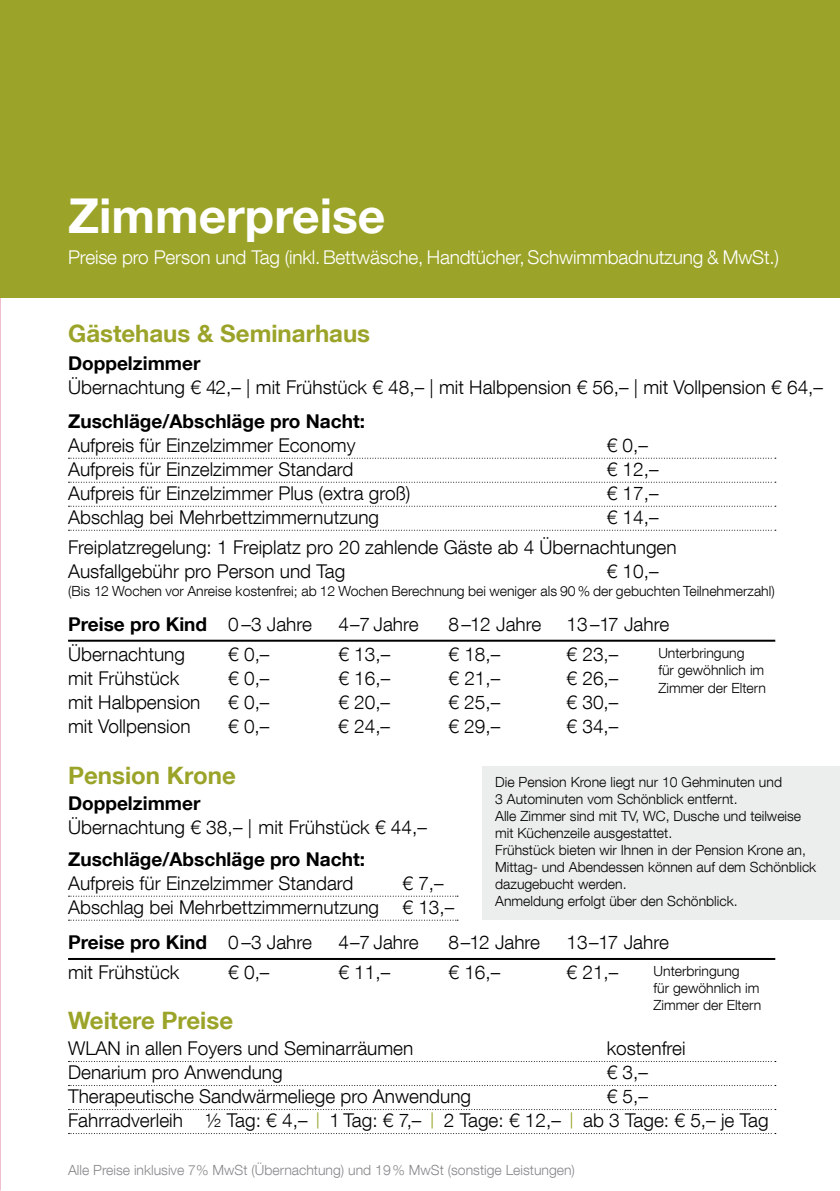
<style>
.page{position:relative;width:840px;height:1191px;background:#fff}
.page>*{position:absolute;margin:0;border:0;box-sizing:border-box;transform-origin:0 0}
.t1{font:700 48px "Helvetica Neue LT Com";color:#fff}
.t2{font:700 24px "Helvetica Neue LT Com";color:#9ba429}
.t3{font:300 19px/24px "Helvetica Neue LT Com";color:#000}
.t4{font:700 19px "Helvetica Neue LT Com";color:#000}
.t5{font:300 19px "Helvetica Neue LT Com";letter-spacing:-.01em;color:#fff}
.t6{font:300 14px/17px "Helvetica Neue LT Com";color:#000}
.t7{font:300 14px "Helvetica Neue LT Com";color:#87888a}
.s1{font-weight:300}
.s2{font-size:16.2px;color:#9ba429}
</style>
<div class="page">
<div style="left:0;top:0;width:839px;height:298px;background:#9ba429"></div>
<div style="left:482px;top:766px;width:357px;height:153px;background:#eceded"></div>
<svg style="left:68px;top:458px;width:707px;height:1px"></svg>
<svg style="left:68px;top:482px;width:707px;height:1px"></svg>
<svg style="left:68px;top:506px;width:707px;height:1px"></svg>
<svg style="left:68px;top:530px;width:707px;height:1px"></svg>
<hr style="left:68px;top:639px;width:706px;height:2px;background:#000">
<svg style="left:68px;top:895px;width:390px;height:1px"></svg>
<svg style="left:68px;top:919px;width:390px;height:1px"></svg>
<hr style="left:68px;top:958px;width:706px;height:2px;background:#000">
<svg style="left:68px;top:1061px;width:707px;height:1px"></svg>
<svg style="left:68px;top:1085px;width:707px;height:1px"></svg>
<svg style="left:68px;top:1109px;width:707px;height:1px"></svg>
<svg style="left:68px;top:1133px;width:707px;height:1px"></svg>
<h1 class="t1" style="left:68px;top:185px;width:319px">Zimmerpreise</h1>
<p class="t5" style="left:68px;top:246px;width:712px">Preise pro Person und Tag (inkl. Bettwäsche, Handtücher, Schwimmbadnutzung &amp; MwSt.)</p>
<p class="t2" style="left:68px;top:318px;width:303px">Gästehaus &amp; Seminarhaus</p>
<p class="t4" style="left:68px;top:352px;width:134px">Doppelzimmer</p>
<p class="t3" style="left:68px;top:375px;width:756px">Übernachtung € 42,– | mit Frühstück € 48,– | mit Halbpension € 56,– | mit Vollpension € 64,–</p>
<p class="t4" style="left:68px;top:409px;width:298px">Zuschläge/Abschläge pro Nacht:</p>
<p class="t3" style="left:68px;top:433px;width:289px">Aufpreis für Einzelzimmer Economy</p>
<p class="t3" style="left:606px;top:433px;width:43px">€ 0,–</p>
<p class="t3" style="left:68px;top:457px;width:287px">Aufpreis für Einzelzimmer Standard</p>
<p class="t3" style="left:606px;top:457px;width:53px">€ 12,–</p>
<p class="t3" style="left:68px;top:481px;width:344px">Aufpreis für Einzelzimmer Plus (extra groß)</p>
<p class="t3" style="left:606px;top:481px;width:53px">€ 17,–</p>
<p class="t3" style="left:68px;top:505px;width:312px">Abschlag bei Mehrbettzimmernutzung</p>
<p class="t3" style="left:68px;top:502px;width:609px;line-height:29.6px;text-indent:538px">€ 14,–<br>Freiplatzregelung: 1 Freiplatz pro 20 zahlende Gäste ab 4 Übernachtungen</p>
<p class="t3" style="left:68px;top:558px;width:279px">Ausfallgebühr pro Person und Tag</p>
<p class="t3" style="left:606px;top:558px;width:53px">€ 10,–</p>
<p class="t6" style="left:68px;top:582px;width:707px">(Bis 12 Wochen vor Anreise kostenfrei; ab 12 Wochen Berechnung bei weniger als 90 % der gebuchten Teilnehmerzahl)</p>
<p class="t4" style="left:68px;top:612px;width:245px">Preise pro Kind <span class="s1">0 –3 Jahre</span></p>
<p class="t3" style="left:338px;top:612px;width:82px">4–7 Jahre</p>
<p class="t3" style="left:448px;top:612px;width:94px">8–12 Jahre</p>
<p class="t3" style="left:566px;top:612px;width:104px">13–17 Jahre</p>
<p class="t3" style="left:68px;top:641px;width:118px">Übernachtung</p>
<p class="t3" style="left:228px;top:641px;width:43px">€ 0,–</p>
<p class="t3" style="left:338px;top:641px;width:53px">€ 13,–</p>
<p class="t3" style="left:448px;top:641px;width:53px">€ 18,–</p>
<p class="t3" style="left:566px;top:641px;width:53px">€ 23,–</p>
<p class="t3" style="left:68px;top:665px;width:113px">mit Frühstück</p>
<p class="t3" style="left:228px;top:665px;width:43px">€ 0,–</p>
<p class="t3" style="left:338px;top:665px;width:53px">€ 16,–</p>
<p class="t3" style="left:448px;top:665px;width:53px">€ 21,–</p>
<p class="t3" style="left:566px;top:665px;width:53px">€ 26,–</p>
<p class="t3" style="left:68px;top:689px;width:134px">mit Halbpension</p>
<p class="t3" style="left:228px;top:689px;width:43px">€ 0,–</p>
<p class="t3" style="left:338px;top:689px;width:53px">€ 20,–</p>
<p class="t3" style="left:448px;top:689px;width:53px">€ 25,–</p>
<p class="t3" style="left:566px;top:689px;width:53px">€ 30,–</p>
<p class="t3" style="left:68px;top:713px;width:124px">mit Vollpension</p>
<p class="t3" style="left:228px;top:713px;width:43px">€ 0,–</p>
<p class="t3" style="left:338px;top:713px;width:53px">€ 24,–</p>
<p class="t3" style="left:448px;top:713px;width:53px">€ 29,–</p>
<p class="t3" style="left:566px;top:713px;width:53px">€ 34,–</p>
<p class="t6" style="left:658px;top:644px;width:109px">Unterbringung<br>für gewöhnlich im<br>Zimmer der Eltern</p>
<p class="t2" style="left:68px;top:760px;width:169px">Pension Krone</p>
<p class="t4" style="left:68px;top:791px;width:134px">Doppelzimmer</p>
<p class="t3" style="left:68px;top:814px;width:360px">Übernachtung € 38,– | mit Frühstück € 44,–</p>
<p class="t6" style="left:495px;top:773px;width:322px">Die Pension Krone liegt nur 10 Gehminuten und<br>3 Autominuten vom Schönblick entfernt.<br>Alle Zimmer sind mit TV, WC, Dusche und teilweise mit Küchenzeile ausgestattet.<br>Frühstück bieten wir Ihnen in der Pension Krone an, Mittag- und Abendessen können auf dem Schönblick dazugebucht werden.<br>Anmeldung erfolgt über den Schönblick.</p>
<p class="t4" style="left:68px;top:847px;width:298px">Zuschläge/Abschläge pro Nacht:</p>
<p class="t3" style="left:68px;top:871px;width:287px">Aufpreis für Einzelzimmer Standard</p>
<p class="t3" style="left:68px;top:871px;width:387px;text-indent:334px">€ 7,–<br>Abschlag bei Mehrbettzimmernutzung € 13,–</p>
<p class="t4" style="left:68px;top:930px;width:245px">Preise pro Kind <span class="s1">0 –3 Jahre</span></p>
<p class="t3" style="left:338px;top:930px;width:82px">4–7 Jahre</p>
<p class="t3" style="left:448px;top:930px;width:93px">8–12 Jahre</p>
<p class="t3" style="left:566px;top:930px;width:104px">13–17 Jahre</p>
<p class="t3" style="left:68px;top:960px;width:113px">mit Frühstück</p>
<p class="t3" style="left:228px;top:960px;width:43px">€ 0,–</p>
<p class="t3" style="left:338px;top:960px;width:53px">€ 11,–</p>
<p class="t3" style="left:448px;top:960px;width:53px">€ 16,–</p>
<p class="t3" style="left:566px;top:960px;width:53px">€ 21,–</p>
<p class="t6" style="left:653px;top:962px;width:109px">Unterbringung<br>für gewöhnlich im<br>Zimmer der Eltern</p>
<p class="t2" style="left:68px;top:1005px;width:166px">Weitere Preise</p>
<p class="t3" style="left:68px;top:1036px;width:346px">WLAN in allen Foyers und Seminarräumen</p>
<p class="t3" style="left:606px;top:1036px;width:80px">kostenfrei</p>
<p class="t3" style="left:68px;top:1060px;width:216px">Denarium pro Anwendung</p>
<p class="t3" style="left:606px;top:1060px;width:43px">€ 3,–</p>
<p class="t3" style="left:68px;top:1084px;width:404px">Therapeutische Sandwärmeliege pro Anwendung</p>
<p class="t3" style="left:68px;top:1084px;width:701px;text-indent:538px">€ 5,–<br>Fahrradverleih ½ Tag: € 4,– <span class="s2">|</span> 1 Tag: € 7,– <span class="s2">|</span> 2 Tage: € 12,– <span class="s2">|</span> ab 3 Tage: € 5,– je Tag</p>
<p class="t7" style="left:68px;top:1161px;width:508px">Alle Preise inklusive 7% MwSt (Übernachtung) und 19% MwSt (sonstige Leistungen)</p>
</div>
